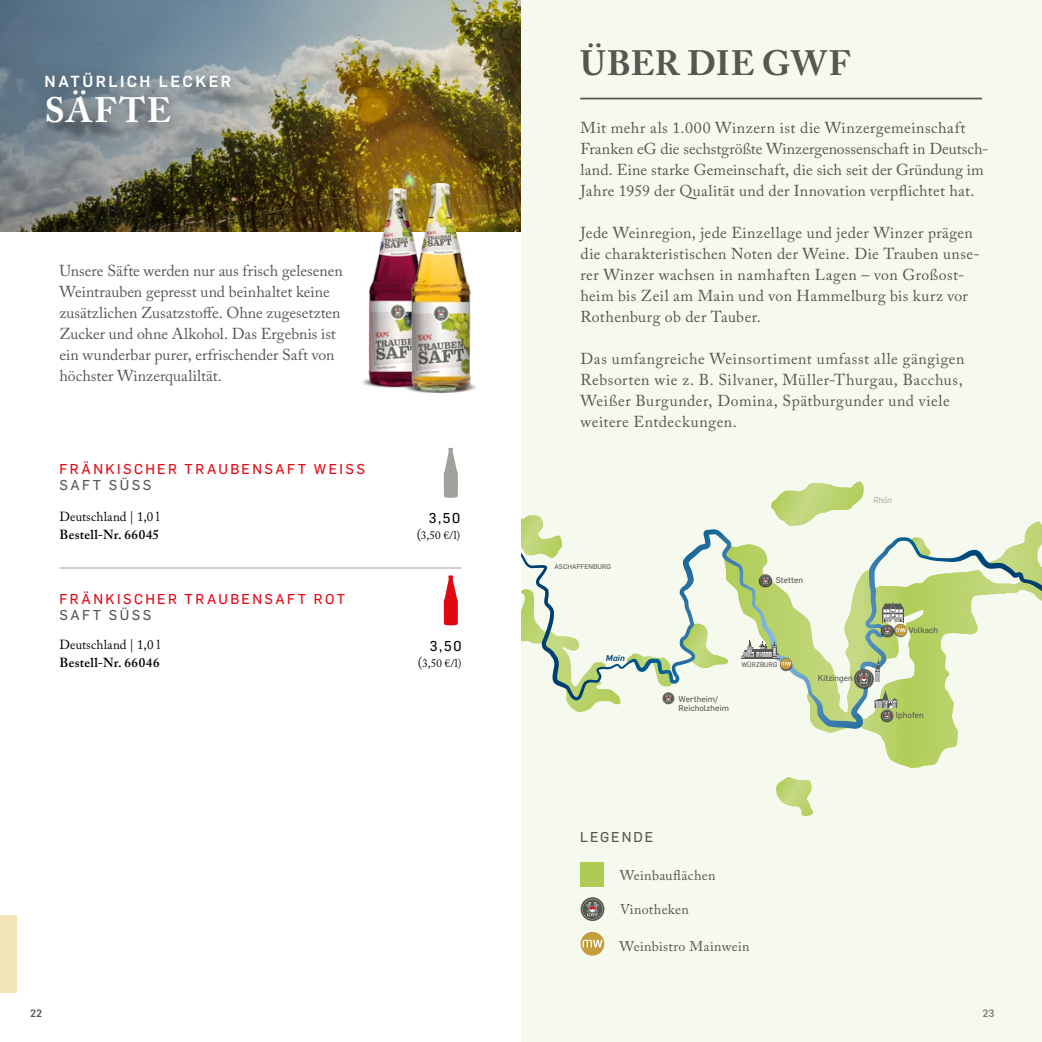
<style>
.page{position:relative;width:1042px;height:1042px;background:#fff}
.page>*{position:absolute;margin:0;border:0;box-sizing:border-box;transform-origin:0 0}
.t1{font:700 35px "Adobe Caslon Pro";letter-spacing:.01em;color:#575651}
.t2{font:700 35px "Adobe Caslon Pro";letter-spacing:.055em;color:#fff}
.t3{font:15.75px/21px "Adobe Caslon Pro";letter-spacing:.02em;color:#575651}
.t4{font:15.75px/21px "Adobe Caslon Pro";color:#575651}
.t5{font:500 15.75px "Flama";letter-spacing:.15em;color:#fff}
.t6{font:14px "Flama Basic";letter-spacing:.175em;color:#e30613}
.t7{font:14px "Adobe Caslon Pro";letter-spacing:.02em;color:#575651}
.t8{font:14px "Flama Basic";letter-spacing:.17em;color:#575651}
.t9{font:14px "Flama Basic";color:#000}
.t10{font:14px "Flama Basic";letter-spacing:.14em;color:#575651}
.t11{font:13.12px "Adobe Caslon Pro";letter-spacing:.01em;color:#000}
.t12{font:600 13.12px "Adobe Caslon Pro";letter-spacing:.025em;color:#000}
.t13{font:11.38px "Adobe Caslon Pro";color:#000}
.t14{font:500 10.5px "Flama";color:#575651}
.t15{font:8.4px/8.8px "Flama Basic";letter-spacing:.01em;color:#575756}
.t16{font:italic 8.4px "Flama";color:#9d9d9c}
.t17{font:italic 500 8.4px "Flama";color:#004170}
.t18{font:6.65px "Flama Basic";letter-spacing:.01em;color:#575756}
.s1{font-size:14px}
</style>
<div class="page">
<div style="left:521px;top:0;width:521px;height:1042px;background:#f6f9ee"></div>
<svg style="left:580px;top:897px;width:24px;height:24px"></svg>
<svg style="left:582px;top:899px;width:21px;height:20px"></svg>
<hr style="left:580px;top:98px;width:402px;height:1px;background:#575651">
<div style="left:580px;top:863px;width:24px;height:23px;background:#aecc53"></div>
<div style="left:580px;top:932px;width:24px;height:23px;background:#c49d3d;border-radius:50%"></div>
<svg style="left:582px;top:939px;width:21px;height:8px"></svg>
<svg style="left:0;top:0;width:71px;height:231px"></svg>
<div style="left:33px;top:61px;width:216px;height:81px;background:#000;opacity:.37"></div>
<hr style="left:60px;top:567px;width:401px;height:1px;background:#9d9d9c">
<img style="left:351px;top:231px;width:41px;height:157px">
<img style="left:392px;top:231px;width:97px;height:163px">
<svg style="left:444px;top:448px;width:14px;height:50px"></svg>
<svg style="left:444px;top:575px;width:14px;height:50px"></svg>
<img style="left:71px;top:0;width:450px;height:231px">
<svg style="left:878px;top:521px;width:164px;height:247px"></svg>
<svg style="left:521px;top:515px;width:42px;height:43px"></svg>
<svg style="left:776px;top:777px;width:37px;height:39px"></svg>
<div style="left:662px;top:692px;width:12px;height:12px;background:#6d6c68;border-radius:50%"></div>
<svg style="left:521px;top:589px;width:152px;height:124px"></svg>
<svg style="left:679px;top:481px;width:357px;height:253px"></svg>
<div style="left:0;top:915px;width:17px;height:77px;background:#f2e5b8"></div>
<p class="t5" style="left:45px;top:70px;width:188px">NATÜRLICH LECKER</p>
<h1 class="t2" style="left:45px;top:90px;width:128px">SÄFTE</h1>
<p class="t4" style="left:60px;top:260px;width:285px">Unsere Säfte werden nur aus frisch gelesenen Weintrauben gepresst und beinhaltet keine zusätzlichen Zusatzstoffe. Ohne zugesetzten Zucker und ohne Alkohol. Das Ergebnis ist ein wunderbar purer, erfrischender Saft von höchster Winzerqualiltät.</p>
<p class="t6" style="left:60px;top:459px;width:307px">FRÄNKISCHER TRAUBENSAFT WEISS</p>
<p class="t8" style="left:60px;top:475px;width:93px">SAFT SÜSS</p>
<p class="t11" style="left:60px;top:509px;width:101px">Deutschland | 1,0 l</p>
<p class="t12" style="left:60px;top:527px;width:101px">Bestell-Nr. 66045</p>
<p class="t6" style="left:60px;top:589px;width:287px">FRÄNKISCHER TRAUBENSAFT ROT</p>
<p class="t8" style="left:60px;top:605px;width:93px">SAFT SÜSS</p>
<p class="t11" style="left:60px;top:637px;width:102px">Deutschland | 1,0 l</p>
<p class="t12" style="left:60px;top:654px;width:102px">Bestell-Nr. 66046</p>
<p class="t9" style="left:429px;top:508px;width:33px">3,50</p>
<p class="t13" style="left:417px;top:528px;width:45px"><span class="s1">(</span>3,50 €/l)</p>
<p class="t9" style="left:430px;top:636px;width:33px">3,50</p>
<p class="t13" style="left:418px;top:656px;width:45px"><span class="s1">(</span>3,50 €/l)</p>
<p class="t14" style="left:30px;top:1006px;width:14px">22</p>
<h1 class="t1" style="left:580px;top:43px;width:272px">ÜBER DIE GWF</h1>
<p class="t3" style="left:580px;top:117px;width:409px">Mit mehr als 1.000 Winzern ist die Winzergemeinschaft Franken eG die sechstgrößte Winzergenossenschaft in Deutsch&shy;land. Eine starke Gemeinschaft, die sich seit der Gründung im Jahre 1959 der Qualität und der Innovation verpflichtet hat.</p>
<p class="t3" style="left:580px;top:222px;width:401px">Jede Weinregion, jede Einzellage und jeder Winzer prägen die charakteristischen Noten der Weine. Die Trauben unse&shy;rer Winzer wachsen in namhaften Lagen – von Großost&shy;heim bis Zeil am Main und von Hammelburg bis kurz vor Rothenburg ob der Tauber.</p>
<p class="t3" style="left:580px;top:348px;width:385px">Das umfangreiche Weinsortiment umfasst alle gängigen Rebsorten wie z. B. Silvaner, Müller-Thurgau, Bacchus, Weißer Burgunder, Domina, Spätburgunder und viele weitere Entdeckungen.</p>
<p class="t18" style="left:554px;top:562px;width:58px">ASCHAFFENBURG</p>
<p class="t17" style="left:606px;top:652px;width:20px">Main</p>
<p class="t16" style="left:873px;top:495px;width:20px">Rhön</p>
<p class="t15" style="left:776px;top:575px;width:29px">Stetten</p>
<p class="t15" style="left:678px;top:694px;width:52px">Wertheim/<br>Reicholzheim</p>
<p class="t18" style="left:741px;top:660px;width:38px">WÜRZBURG</p>
<p class="t15" style="left:818px;top:673px;width:36px">Kitzingen</p>
<p class="t15" style="left:909px;top:625px;width:31px">Volkach</p>
<p class="t15" style="left:896px;top:710px;width:29px">Iphofen</p>
<p class="t10" style="left:580px;top:827px;width:75px">LEGENDE</p>
<p class="t7" style="left:620px;top:866px;width:97px">Weinbauflächen</p>
<p class="t7" style="left:620px;top:901px;width:70px">Vinotheken</p>
<p class="t7" style="left:619px;top:938px;width:132px">Weinbistro Mainwein</p>
<p class="t14" style="left:982px;top:1006px;width:14px">23</p>
</div>
